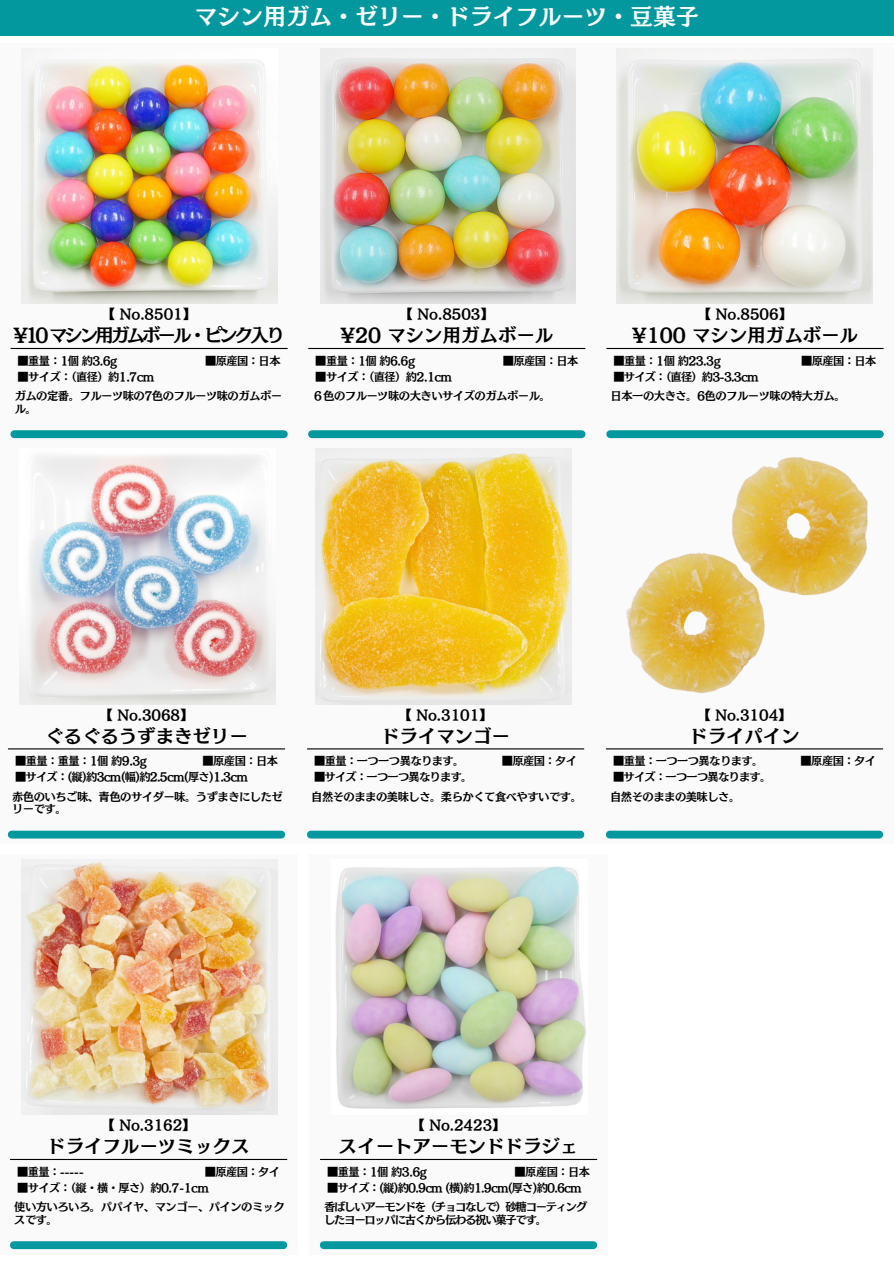
<style>
.page{position:relative;width:894px;height:1264px;background:#fff}
.page>*{position:absolute;margin:0;border:0;box-sizing:border-box;transform-origin:0 0}
.t1{font:22.95px "Canva Mode Min A Std B";color:#fff}
.t2{font:18.45px "Canva Mode Min A Std B";color:#000}
.t3{font:18.45px "Canva Mode Min A Std B";letter-spacing:-.16em;color:#000}
.t4{font:13.5px "Canva Mode Min A Std B";letter-spacing:-.005em;color:#000}
.t5{font:11.25px/12.3px "Canva Mode Min A Std B";letter-spacing:-.05em;color:#000}
.t6{font:11.25px "Canva Mode Min A Std B";letter-spacing:-.07em;color:#000}
.t7{font:11.25px/12.3px "Canva Mode Min A Std B";letter-spacing:-.11em;color:#000}
</style>
<div class="page">
<div style="left:0;top:43px;width:298px;height:400px;background:#fafafa"></div>
<img style="left:22px;top:62px;width:255px;height:242px">
<div style="left:14px;top:430px;width:270px;height:8px;background:#03989e"></div>
<hr style="left:11px;top:348px;width:276px;height:1px;background:#000">
<div style="left:0;top:443px;width:295px;height:400px;background:#fafafa"></div>
<img style="left:20px;top:456px;width:255px;height:248px">
<div style="left:12px;top:830px;width:269px;height:8px;background:#03989e"></div>
<hr style="left:8px;top:748px;width:276px;height:1px;background:#000">
<div style="left:297px;top:43px;width:298px;height:400px;background:#fafafa"></div>
<img style="left:320px;top:48px;width:255px;height:256px">
<div style="left:312px;top:430px;width:269px;height:8px;background:#03989e"></div>
<hr style="left:308px;top:348px;width:277px;height:1px;background:#000">
<div style="left:595px;top:43px;width:298px;height:400px;background:#fafafa"></div>
<img style="left:616px;top:48px;width:256px;height:256px">
<div style="left:610px;top:430px;width:269px;height:8px;background:#03989e"></div>
<hr style="left:606px;top:348px;width:276px;height:1px;background:#000">
<div style="left:309px;top:854px;width:298px;height:400px;background:#fafafa"></div>
<img style="left:336px;top:866px;width:250px;height:243px">
<div style="left:324px;top:1241px;width:269px;height:7px;background:#03989e"></div>
<hr style="left:320px;top:1158px;width:276px;height:1px;background:#000">
<div style="left:296px;top:443px;width:298px;height:400px;background:#fafafa"></div>
<img style="left:315px;top:449px;width:256px;height:255px">
<div style="left:311px;top:830px;width:269px;height:8px;background:#03989e"></div>
<hr style="left:307px;top:748px;width:276px;height:1px;background:#000">
<div style="left:595px;top:443px;width:298px;height:400px;background:#fafafa"></div>
<img style="left:626px;top:457px;width:242px;height:237px">
<div style="left:609px;top:830px;width:270px;height:8px;background:#03989e"></div>
<hr style="left:606px;top:748px;width:276px;height:1px;background:#000">
<div style="left:0;top:854px;width:297px;height:400px;background:#fafafa"></div>
<img style="left:22px;top:859px;width:255px;height:255px">
<div style="left:14px;top:1241px;width:269px;height:7px;background:#03989e"></div>
<hr style="left:10px;top:1158px;width:277px;height:1px;background:#000">
<div style="left:0;top:0;width:893px;height:35px;background:#03989e"></div>
<h2 class="t1" style="left:194px;top:4px;width:504px">マシン用ガム・ゼリー・ドライフルーツ・豆菓子</h2>
<p class="t4" style="left:102px;top:307px;width:96px">【 No.8501】</p>
<p class="t4" style="left:399px;top:307px;width:96px">【 No.8503】</p>
<h3 class="t4" style="left:697px;top:307px;width:96px">【 No.8506】</h3>
<h2 class="t3" style="left:14px;top:326px;width:272px">¥10 マシン用ガムボール・ピンク入り</h2>
<p class="t2" style="left:340px;top:326px;width:214px">¥20 マシン用ガムボール</p>
<p class="t2" style="left:632px;top:326px;width:227px">¥100 マシン用ガムボール</p>
<p class="t5" style="left:18px;top:354px;width:101px">■重量：1個約3.6g</p>
<p class="t5" style="left:205px;top:354px;width:77px">■原産国：日本</p>
<p class="t5" style="left:18px;top:370px;width:138px">■サイズ：（直径）約1.7cm</p>
<h3 class="t5" style="left:315px;top:354px;width:101px">■重量：1個約6.6g</h3>
<h2 class="t5" style="left:502px;top:354px;width:77px">■原産国：日本</h2>
<p class="t5" style="left:315px;top:370px;width:138px">■サイズ：（直径）約2.1cm</p>
<p class="t5" style="left:613px;top:354px;width:109px">■重量：1個約23.3g</p>
<p class="t5" style="left:800px;top:354px;width:77px">■原産国：日本</p>
<p class="t6" style="left:613px;top:371px;width:146px">■サイズ：（直径）約3-3.3cm</p>
<p class="t5" style="left:15px;top:390px;width:269px">ガムの定番。フルーツ味の7色のフルーツ味のガムボール。</p>
<p class="t5" style="left:312px;top:390px;width:240px">６色のフルーツ味の大きいサイズのガムボール。</p>
<p class="t5" style="left:610px;top:390px;width:236px">日本一の大きさ。6色のフルーツ味の特大ガム。</p>
<p class="t4" style="left:99px;top:707px;width:96px">【 No.3068】</p>
<p class="t4" style="left:697px;top:707px;width:96px">【 No.3104】</p>
<p class="t4" style="left:398px;top:707px;width:96px">【 No.3101】</p>
<p class="t2" style="left:45px;top:726px;width:204px">ぐるぐるうずまきゼリー</p>
<p class="t2" style="left:381px;top:726px;width:130px">ドライマンゴー</p>
<h3 class="t2" style="left:689px;top:726px;width:112px">ドライパイン</h3>
<h3 class="t5" style="left:15px;top:754px;width:133px">■重量：重量：1個約9.3g</h3>
<h2 class="t5" style="left:202px;top:754px;width:77px">■原産国：日本</h2>
<p class="t5" style="left:15px;top:771px;width:234px">■サイズ：(縦)約3cm(幅)約2.5cm(厚さ)1.3cm</p>
<p class="t5" style="left:314px;top:754px;width:152px">■重量：一つ一つ異なります。</p>
<p class="t5" style="left:501px;top:754px;width:77px">■原産国：タイ</p>
<p class="t5" style="left:314px;top:771px;width:160px">■サイズ：一つ一つ異なります。</p>
<p class="t5" style="left:613px;top:754px;width:152px">■重量：一つ一つ異なります。</p>
<p class="t5" style="left:800px;top:754px;width:77px">■原産国：タイ</p>
<p class="t5" style="left:613px;top:771px;width:160px">■サイズ：一つ一つ異なります。</p>
<p class="t5" style="left:12px;top:790px;width:272px">赤色のいちご味、青色のサイダー味。うずまきにしたゼリーです。</p>
<p class="t5" style="left:311px;top:790px;width:272px">自然そのままの美味しさ。柔らかくて食べやすいです。</p>
<h2 class="t5" style="left:610px;top:790px;width:132px">自然そのままの美味しさ。</h2>
<h3 class="t4" style="left:101px;top:1118px;width:96px">【 No.3162】</h3>
<p class="t4" style="left:411px;top:1118px;width:96px">【 No.2423】</p>
<p class="t2" style="left:47px;top:1136px;width:204px">ドライフルーツミックス</p>
<h1 class="t2" style="left:339px;top:1136px;width:241px">スイートアーモンドドラジェ</h1>
<p class="t5" style="left:17px;top:1165px;width:68px">■重量：-----</p>
<p class="t5" style="left:205px;top:1165px;width:77px">■原産国：タイ</p>
<p class="t5" style="left:17px;top:1181px;width:193px">■サイズ：（縦・横・厚さ）約0.7-1cm</p>
<h3 class="t5" style="left:327px;top:1165px;width:101px">■重量：1個約3.6g</h3>
<h2 class="t5" style="left:514px;top:1165px;width:77px">■原産国：日本</h2>
<p class="t6" style="left:327px;top:1181px;width:256px">■サイズ：(縦)約0.9cm (横)約1.9cm(厚さ)約0.6cm</p>
<p class="t5" style="left:14px;top:1200px;width:272px">使い方いろいろ。パパイヤ、マンゴー、パインのミックスです。</p>
<p class="t7" style="left:324px;top:1200px;width:264px">香ばしいアーモンドを（チョコなしで）砂糖コーティングしたヨーロッパに古くから伝わる祝い菓子です。</p>
</div>
